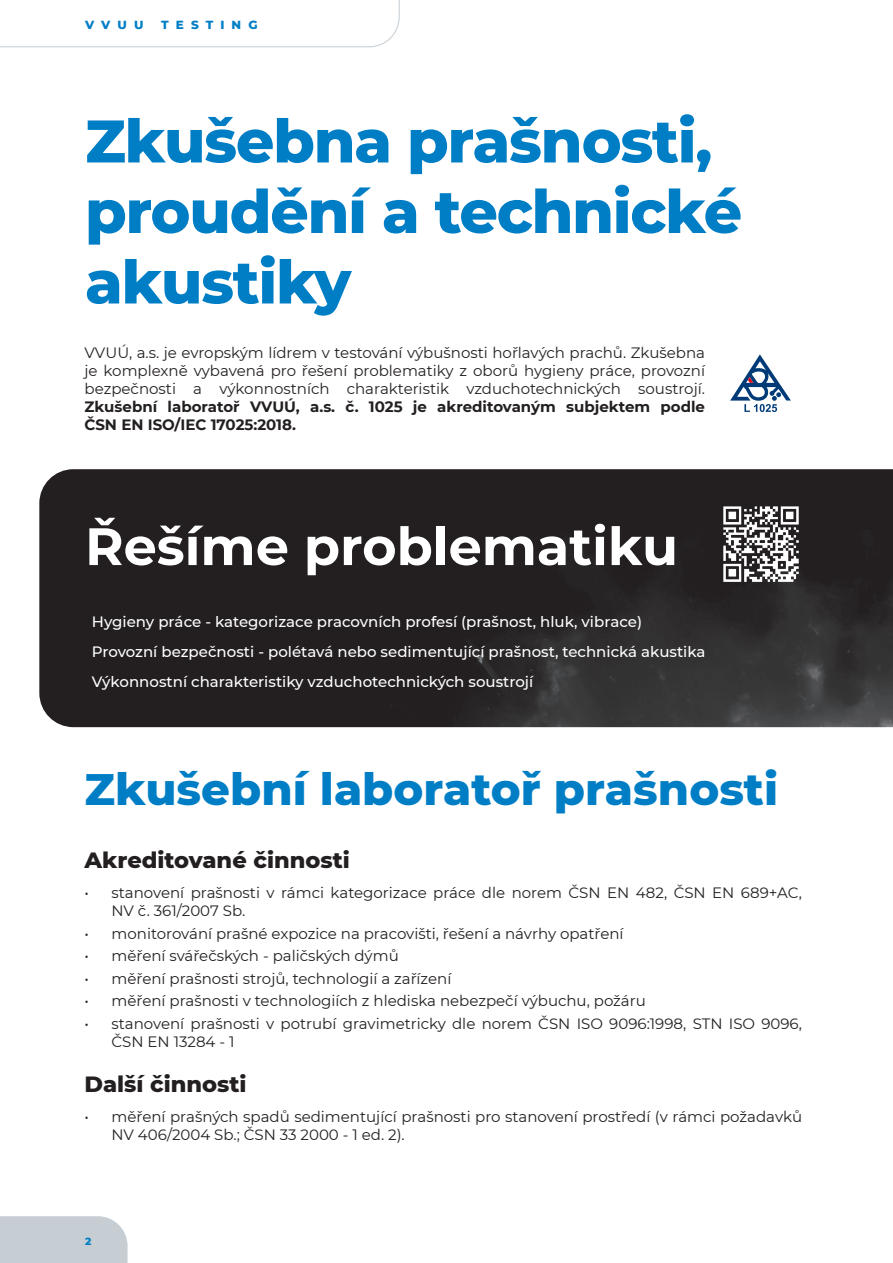
<style>
.page{position:relative;width:893px;height:1263px;background:#fff}
.page>*{position:absolute;margin:0;border:0;box-sizing:border-box;transform-origin:0 0}
.Nadpis_modra{font:800 60px/70.5px "Montserrat";letter-spacing:-.02em;color:#007ec5}
.Nadpis_negativ{font:700 52.5px "Montserrat";color:#fff}
.Perex{font:800 45px "Montserrat";color:#007ec5}
.Perex-2{font:800 22.5px "Montserrat";color:#231f20}
.Perex-3{font:15px/18px "Montserrat";color:#231f20}
.Perex_negativ{font:500 15px "Montserrat";color:#fff}
.t1{font:800 12px "Montserrat";letter-spacing:.59em;color:#007ec5}
.t2{font:800 10.5px "Montserrat";color:#007ec5}
.s1{font-weight:700}
</style>
<div class="page">
<img style="left:39px;top:469px;width:854px;height:258px">
<svg style="left:730px;top:354px;width:61px;height:58px"></svg>
<img style="left:718px;top:502px;width:85px;height:85px">
<svg style="left:0;top:0;width:400px;height:48px"></svg>
<div style="left:0;top:1216px;width:128px;height:47px;background:#c6ced4"></div>
<p class="t1" style="left:85px;top:16px;width:60px">VVUU</p>
<p class="t1" style="left:161px;top:16px;width:98px">TESTING</p>
<p class="Nadpis_modra" style="left:85px;top:103px;width:659px">Zkušebna prašnosti, proudění a technické akustiky</p>
<p class="Perex-3" style="left:85px;top:343px;width:622px;text-align:justify">VVUÚ, a.s. je evropským lídrem v testování výbušnosti hořlavých prachů. Zkušebna je komplexně vybavená pro řešení problematiky z oborů hygieny práce, provozní bezpečnosti a výkonnostních charakteristik vzduchotechnických soustrojí.<br><span class="s1">Zkušební laboratoř VVUÚ, a.s. č. 1025 je akreditovaným subjektem podle ČSN EN ISO/IEC 17025:2018.</span></p>
<p class="Nadpis_negativ" style="left:85px;top:508px;width:594px">Řešíme problematiku</p>
<p class="Perex_negativ" style="left:92px;top:611px;width:552px">Hygieny práce - kategorizace pracovních profesí (prašnost, hluk, vibrace)</p>
<p class="Perex_negativ" style="left:92px;top:641px;width:615px">Provozní bezpečnosti - polétavá nebo sedimentující prašnost, technická akustika</p>
<p class="Perex_negativ" style="left:92px;top:671px;width:443px">Výkonnostní charakteristiky vzduchotechnických soustrojí</p>
<p class="Perex" style="left:85px;top:756px;width:695px">Zkušební laboratoř prašnosti</p>
<p class="Perex-2" style="left:85px;top:844px;width:267px">Akreditované činnosti</p>
<p class="Perex-3" style="left:112px;top:883px;width:692px;text-indent:-27px">• stanovení prašnosti v rámci kategorizace práce dle norem ČSN EN 482, ČSN EN 689+AC,<br>NV č. 361/2007 Sb.</p>
<p class="Perex-3" style="left:85px;top:924px;width:541px">• monitorování prašné expozice na pracovišti, řešení a návrhy opatření</p>
<p class="Perex-3" style="left:85px;top:946px;width:316px">• měření svářečských - paličských dýmů</p>
<p class="Perex-3" style="left:85px;top:969px;width:368px">• měření prašnosti strojů, technologií a zařízení</p>
<p class="Perex-3" style="left:85px;top:991px;width:563px">• měření prašnosti v technologiích z hlediska nebezpečí výbuchu, požáru</p>
<p class="Perex-3" style="left:112px;top:1014px;width:692px;text-indent:-27px">• stanovení prašnosti v potrubí gravimetricky dle norem ČSN ISO 9096:1998, STN ISO 9096,<br>ČSN EN 13284 - 1</p>
<p class="Perex-2" style="left:85px;top:1067px;width:164px">Další činnosti</p>
<p class="Perex-3" style="left:112px;top:1107px;width:692px;text-indent:-27px">• měření prašných spadů sedimentující prašnosti pro stanovení prostředí (v rámci požadavků<br>NV 406/2004 Sb.; ČSN 33 2000 - 1 ed. 2).</p>
<p class="t2" style="left:85px;top:1233px;width:8px">2</p>
</div>
